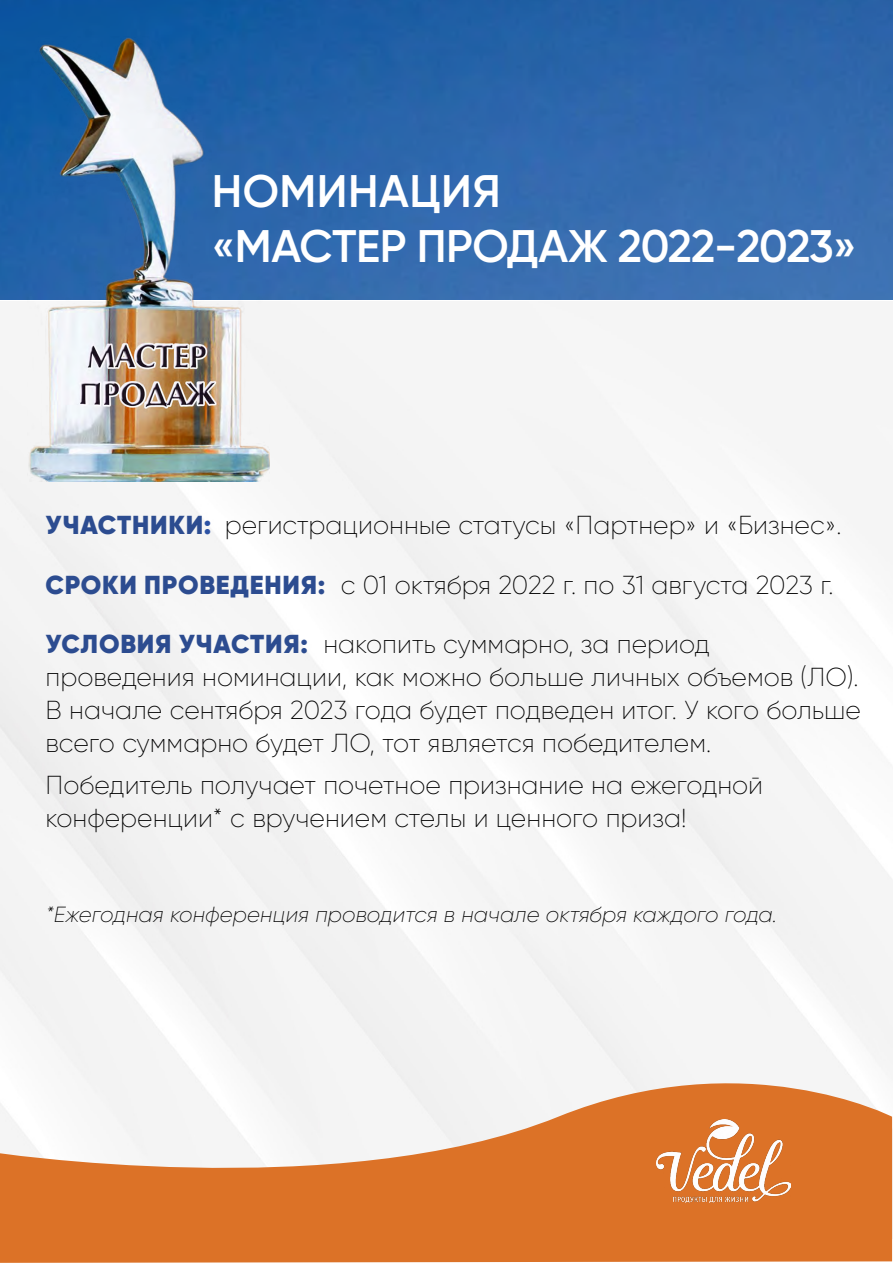
<style>
.page{position:relative;width:893px;height:1263px;background:#fff}
.page>*{position:absolute;margin:0;border:0;box-sizing:border-box;transform-origin:0 0}
.t1{font:600 45.6px/54.8px "Gilroy";letter-spacing:-.01em;color:#fff}
.t2{font:200 25.95px/33px "Gilroy";color:#000}
.t3{font:italic 200 21.9px "Gilroy";color:#000}
.s1{font-weight:900;color:#2c4c90}
.s2{font-weight:900;color:#2c52a4}
</style>
<div class="page">
<svg style="left:0;top:0;width:893px;height:299px;background:#2c66ab"></svg>
<img style="left:28px;top:36px;width:242px;height:446px">
<svg style="left:0;top:1041px;width:892px;height:222px;fill:#dc7227"></svg>
<img style="left:657px;top:1119px;width:134px;height:83px">
<p class="t1" style="left:212px;top:164px;width:647px">НОМИНАЦИЯ<br>«МАСТЕР ПРОДАЖ 2022-2023»</p>
<p class="t2" style="left:46px;top:508px;width:797px"><span class="s1">УЧАСТНИКИ</span><span class="s2">:</span> регистрационные статусы «Партнер» и «Бизнес».</p>
<p class="t2" style="left:46px;top:568px;width:790px"><span class="s1">СРОКИ ПРОВЕДЕНИЯ:</span> с 01 октября 2022 г. по 31 августа 2023 г.</p>
<p class="t2" style="left:45px;top:627px;width:817px"><span class="s1">УСЛОВИЯ УЧАСТИЯ:</span> накопить суммарно, за период проведения номинации, как можно больше личных объемов (ЛО).<br>В начале сентября 2023 года будет подведен итог. У кого больше всего суммарно будет ЛО, тот является победителем.</p>
<p class="t2" style="left:45px;top:768px;width:719px">Победитель получает почетное признание на ежегодной конференции* с вручением стелы и ценного приза!</p>
<p class="t3" style="left:45px;top:900px;width:733px">*Ежегодная конференция проводится в начале октября каждого года.</p>
</div>
